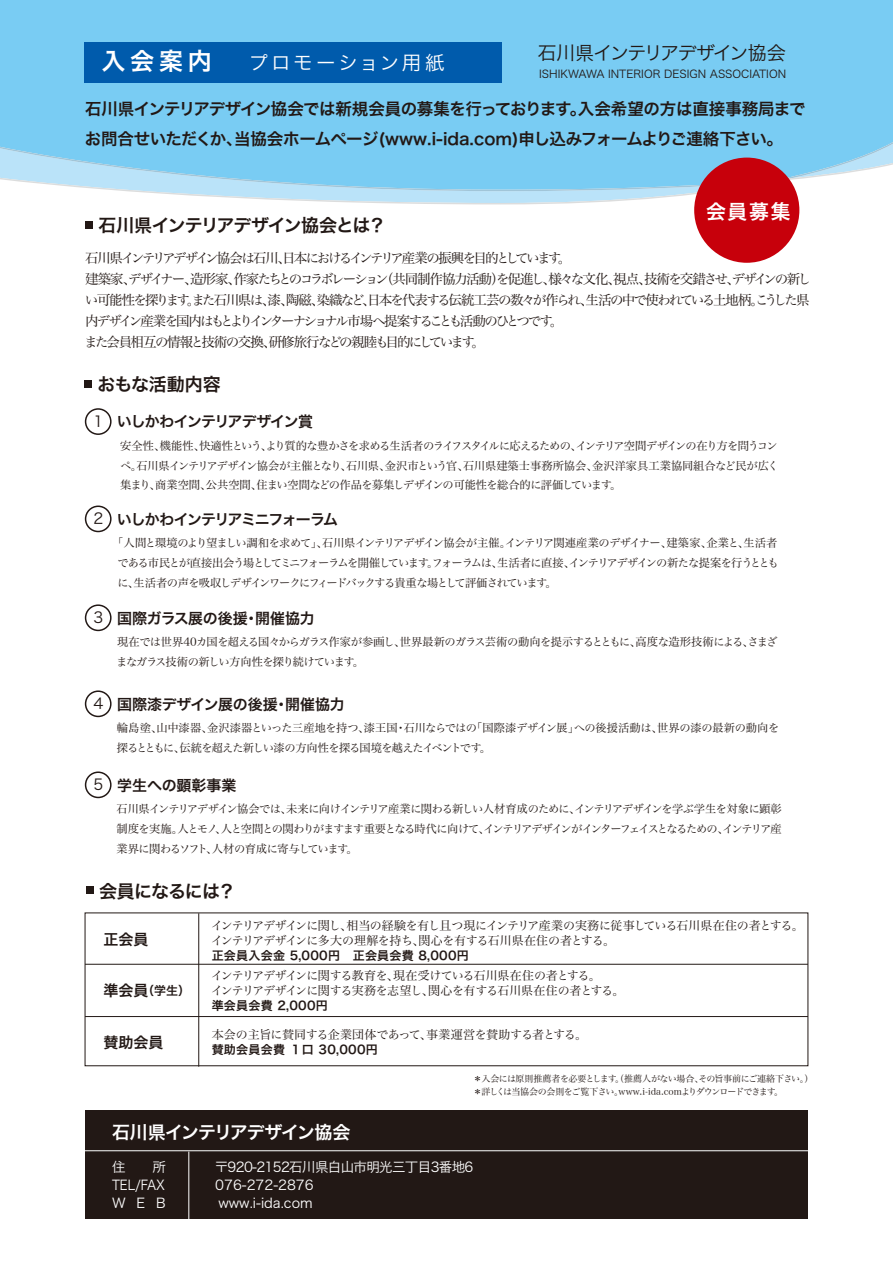
<style>
.page{position:relative;width:893px;height:1263px;background:#fff}
.page>*{position:absolute;margin:0;border:0;box-sizing:border-box;transform-origin:0 0}
.t1{font:24px "Hira Kaku Pro W6";color:#fff}
.t2{font:19.8px "Hira Kaku Pro W6";color:#fff}
.t3{font:19.5px "Hira Kaku Pro W3";letter-spacing:.135em;color:#fff}
.t4{font:19.05px "Hira Kaku Pro W3";letter-spacing:-.075em;color:#221815}
.t5{font:18px "Hira Kaku Pro W6";letter-spacing:-.05em;color:#221815}
.t6{font:18px "Hira Kaku Pro W6";letter-spacing:-.055em;color:#fff}
.t7{font:18px "Hira Kaku Pro W6";letter-spacing:-.01em;color:#221815}
.t8{font:16.5px/30px "Hira Kaku Pro W6";letter-spacing:-.035em;color:#221815}
.t9{font:15px "Hira Kaku Pro W6";letter-spacing:-.03em;color:#221815}
.t10{font:15px "Hira Kaku Pro W6";letter-spacing:-.09em;color:#221815}
.t11{font:15px "Hira Kaku Pro W6";letter-spacing:-.065em;color:#221815}
.t12{font:15px "Hira Kaku Pro W6";color:#221815}
.t13{font:15px "Hira Kaku Pro W3";color:#221815}
.t14{font:13.5px/21px "Hira Min Pro W3";letter-spacing:-.14em;color:#221815}
.t15{font:13.5px "Hira Kaku Pro W3";letter-spacing:-.05em;color:#fff}
.t16{font:13.5px "Hira Kaku Pro W3";color:#fff}
.t17{font:13.5px "Hira Kaku Pro W3";letter-spacing:-.05em;color:#fff;scale:.9 1}
.t18{font:12px/15px "Hira Min Pro W3";letter-spacing:-.04em;color:#221815}
.t19{font:12px/15px "Hira Min Pro W3";letter-spacing:-.065em;color:#221815}
.t20{font:12px "Hira Kaku DS W6";letter-spacing:.025em;color:#221815}
.t21{font:12px "Hira Kaku Pro W6";color:#221815}
.t22{font:11.25px/19.6px "Hira Min Pro W3";letter-spacing:-.065em;color:#221815;text-align:justify}
.t23{font:11.25px/19.6px "Hira Min Pro W3";letter-spacing:-.045em;color:#221815}
.t24{font:10.95px "Hira Kaku Pro W3";color:#221815}
.t25{font:9px/12.8px "Hira Min Pro W3";letter-spacing:-.055em;color:#221815}
.s1{font-size:15px}
</style>
<div class="page">
<div style="left:0;top:0;width:893px;height:142px;background:#79ccf3"></div>
<svg style="left:0;top:142px;width:893px;height:62px;background:#9ed8f4"></svg>
<div style="left:85px;top:1110px;width:723px;height:109px;background:#221815"></div>
<div style="left:84px;top:42px;width:418px;height:41px;background:#005bac"></div>
<div style="left:85px;top:408px;width:27px;height:27px;border:2px solid #221815;border-radius:50%"></div>
<div style="left:85px;top:505px;width:27px;height:27px;border:2px solid #221815;border-radius:50%"></div>
<div style="left:85px;top:604px;width:27px;height:27px;border:2px solid #221815;border-radius:50%"></div>
<div style="left:85px;top:690px;width:27px;height:27px;border:2px solid #221815;border-radius:50%"></div>
<div style="left:85px;top:771px;width:27px;height:27px;border:2px solid #221815;border-radius:50%"></div>
<div style="left:86px;top:221px;width:7px;height:7px;background:#221815"></div>
<div style="left:85px;top:381px;width:7px;height:7px;background:#221815"></div>
<div style="left:86px;top:886px;width:7px;height:7px;background:#221815"></div>
<hr style="left:198px;top:913px;width:1px;height:154px;background:#221815">
<hr style="left:85px;top:964px;width:723px;height:1px;background:#221815">
<hr style="left:85px;top:1016px;width:723px;height:1px;background:#221815">
<hr style="left:64px;top:1150px;width:761px;height:1px;background:#fff">
<hr style="left:189px;top:1151px;width:1px;height:69px;background:#fff">
<div style="left:694px;top:158px;width:105px;height:105px;background:#c7000b;border-radius:50%"></div>
<h3 class="t4" style="left:538px;top:36px;width:249px">石川県インテリアデザイン協会</h3>
<h3 class="t8" style="left:85px;top:93px;width:722px">石川県インテリアデザイン協会では新規会員の募集を行っております。入会希望の方は直接事務局までお問合せいただくか、当協会ホームページ(www.i-ida.com)申し込みフォームよりご連絡下さい。</h3>
<h1 class="t1" style="left:101px;top:39px;width:112px">入会案内</h1>
<h3 class="t3" style="left:249px;top:45px;width:197px">プロモーション用紙</h3>
<p class="t24" style="left:539px;top:64px;width:248px">ISHIKWAWA INTERIOR DESIGN ASSOCIATION</p>
<h3 class="t5" style="left:99px;top:209px;width:289px">石川県インテリアデザイン協会とは？</h3>
<h2 class="t2" style="left:706px;top:194px;width:86px">会員募集</h2>
<p class="t14" style="left:84px;top:247px;width:729px">石川県インテリアデザイン協会は石川、日本におけるインテリア産業の振興を目的としています。<br>建築家、デザイナー、造形家、作家たちとのコラボレーション（共同制作協力活動）を促進し、様々な文化、視点、技術を交錯させ、デザインの新しい可能性を探ります。また石川県は、漆、陶磁、染織など、日本を代表する伝統工芸の数々が作られ、生活の中で使われている土地柄。こうした県内デザイン産業を国内はもとよりインターナショナル市場へ提案することも活動のひとつです。<br>また会員相互の情報と技術の交換、研修旅行などの親睦も目的にしています。</p>
<h3 class="t7" style="left:97px;top:368px;width:125px">おもな活動内容</h3>
<h3 class="t11" style="left:117px;top:408px;width:198px">いしかわインテリアデザイン賞</h3>
<h3 class="t13" style="left:93px;top:408px;width:11px">1</h3>
<p class="t22" style="left:120px;top:435px;width:660px">安全性、機能性、快適性という、より質的な豊かさを求める生活者のライフスタイルに応えるための、インテリア空間デザインの在り方を問うコンペ。石川県インテリアデザイン協会が主催となり、石川県、金沢市という官、石川県建築士事務所協会、金沢洋家具工業協同組合など民が広く集まり、商業空間、公共空間、住まい空間などの作品を募集しデザインの可能性を総合的に評価しています。</p>
<h3 class="t13" style="left:93px;top:505px;width:11px">2</h3>
<h3 class="t10" style="left:117px;top:505px;width:223px">いしかわインテリアミニフォーラム</h3>
<p class="t22" style="left:117px;top:532px;width:663px;text-indent:-5px">「人間と環境のより望ましい調和を求めて」、石川県インテリアデザイン協会が主催。インテリア関連産業のデザイナー、建築家、企業と、生活者である市民とが直接出会う場としてミニフォーラムを開催しています。フォーラムは、生活者に直接、インテリアデザインの新たな提案を行うとともに、生活者の声を吸収しデザインワークにフィードバックする貴重な場として評価されています。</p>
<h3 class="t13" style="left:93px;top:604px;width:11px">3</h3>
<h3 class="t9" style="left:117px;top:604px;width:199px">国際ガラス展の後援・開催協力</h3>
<p class="t22" style="left:116px;top:631px;width:663px">現在では世界40カ国を超える国々からガラス作家が参画し、世界最新のガラス芸術の動向を提示するとともに、高度な造形技術による、さまざまなガラス技術の新しい方向性を探り続けています。</p>
<h3 class="t13" style="left:93px;top:690px;width:11px">4</h3>
<h3 class="t9" style="left:117px;top:690px;width:229px">国際漆デザイン展の後援・開催協力</h3>
<p class="t23" style="left:117px;top:717px;width:664px">輪島塗、山中漆器、金沢漆器といった三産地を持つ、漆王国・石川ならではの「国際漆デザイン展」への後援活動は、世界の漆の最新の動向を探るとともに、伝統を超えた新しい漆の方向性を探る国境を越えたイベントです。</p>
<h3 class="t13" style="left:93px;top:771px;width:11px">5</h3>
<h3 class="t12" style="left:117px;top:771px;width:121px">学生への顕彰事業</h3>
<p class="t22" style="left:117px;top:798px;width:667px">石川県インテリアデザイン協会では、未来に向けインテリア産業に関わる新しい人材育成のために、インテリアデザインを学ぶ学生を対象に顕彰制度を実施。人とモノ、人と空間との関わりがますます重要となる時代に向けて、インテリアデザインがインターフェイスとなるための、インテリア産業界に関わるソフト、人材の育成に寄与しています。</p>
<h3 class="t5" style="left:99px;top:875px;width:138px">会員になるには？</h3>
<h3 class="t9" style="left:104px;top:926px;width:46px">正会員</h3>
<p class="t21" style="left:104px;top:979px;width:88px"><span class="s1">準会員</span>（学生）</p>
<h3 class="t9" style="left:104px;top:1028px;width:61px">賛助会員</h3>
<p class="t18" style="left:211px;top:916px;width:594px">インテリアデザインに関し、相当の経験を有し且つ現にインテリア産業の実務に従事している石川県在住の者とする。インテリアデザインに多大の理解を持ち、関心を有する石川県在住の者とする。</p>
<p class="t20" style="left:212px;top:947px;width:259px">正会員入会金 5,000円　正会員会費 8,000円</p>
<p class="t19" style="left:211px;top:967px;width:415px">インテリアデザインに関する教育を、現在受けている石川県在住の者とする。<br>インテリアデザインに関する実務を志望し、関心を有する石川県在住の者とする。</p>
<p class="t20" style="left:212px;top:997px;width:118px">準会員会費 2,000円</p>
<p class="t18" style="left:212px;top:1026px;width:377px">本会の主旨に賛同する企業団体であって、事業運営を賛助する者とする。</p>
<p class="t20" style="left:212px;top:1041px;width:168px">賛助会員会費 １口 30,000円</p>
<p class="t25" style="left:473px;top:1072px;width:342px">＊入会には原則推薦者を必要とします（。推薦人がない場合、その旨事前にご連絡下さい。）＊詳しくは当協会の会則をご覧下さい。www.i-ida.comよりダウンロードできます。</p>
<h3 class="t6" style="left:112px;top:1115px;width:240px">石川県インテリアデザイン協会</h3>
<p class="t15" style="left:112px;top:1155px;width:55px">住　　所</p>
<p class="t15" style="left:215px;top:1155px;width:260px">〒920-2152石川県白山市明光三丁目3番地6</p>
<p class="t17" style="left:112px;top:1173px;width:60px">TEL/FAX</p>
<p class="t16" style="left:215px;top:1173px;width:100px">076-272-2876</p>
<p class="t15" style="left:112px;top:1191px;width:55px">W E B</p>
<p class="t16" style="left:219px;top:1191px;width:96px">www.i-ida.com</p>
</div>
